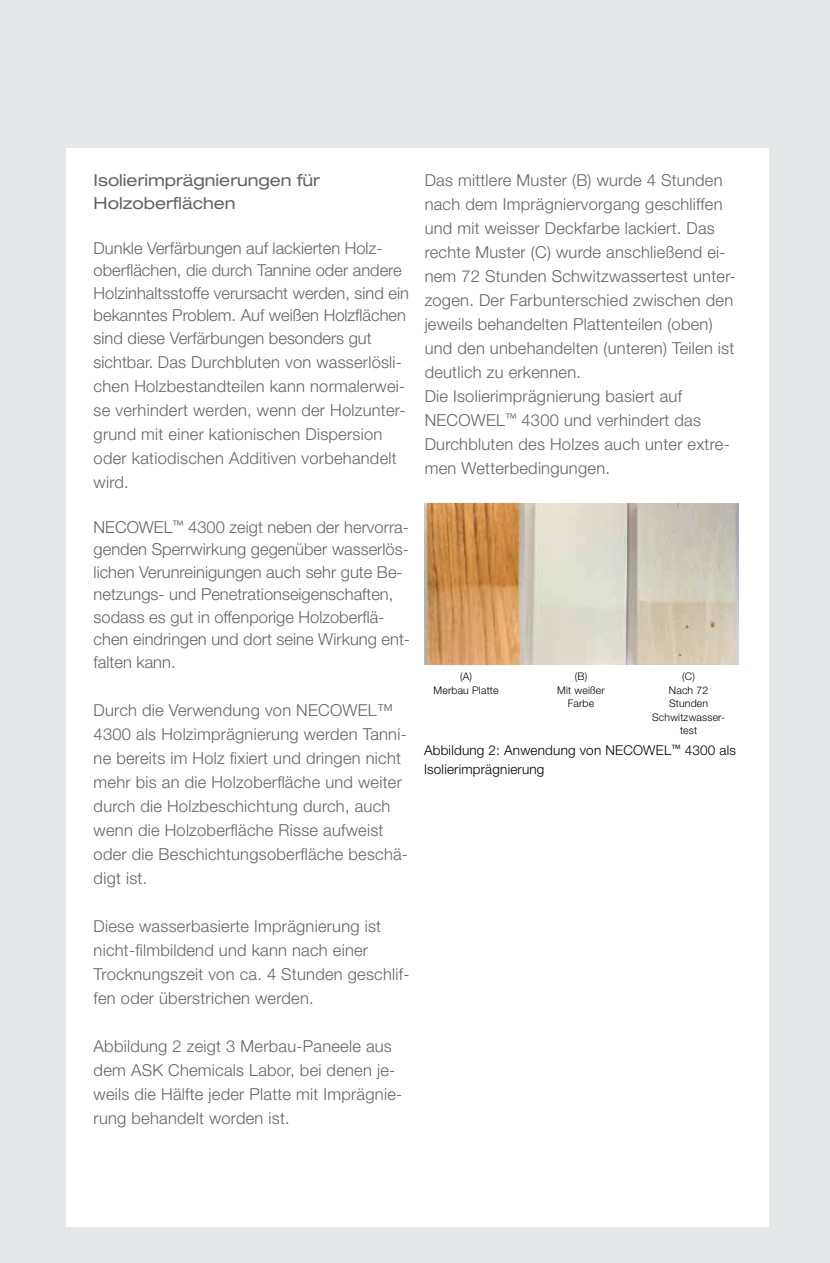
<style>
.page{position:relative;width:830px;height:1263px;background:#fff}
.page>*{position:absolute;margin:0;border:0;box-sizing:border-box;transform-origin:0 0}
.t1{font:300 16.5px/24px "Helvetica Neue LT Pro";letter-spacing:.015em;color:#636466}
.t2{font:expanded 16.5px/22.5px "Helvetica Neue LT Pro";color:#636466}
.t3{font:300 13.5px/19.5px "Helvetica Neue LT Pro";letter-spacing:.015em;color:#000}
.t4{font:300 10.5px/13.5px "Helvetica Neue LT Pro";letter-spacing:.015em;color:#000;text-align:center}
.s1{font-family:"Koz Go Pro"}
</style>
<div class="page">
<div style="left:0;top:0;width:829px;height:1263px;background:#e6e7e8"></div>
<div style="left:66px;top:149px;width:701px;height:1078px;background:#fff"></div>
<img style="left:424px;top:503px;width:101px;height:162px">
<img style="left:525px;top:503px;width:213px;height:162px">
<p class="t2" style="left:94px;top:169px;width:228px">Isolierimprägnierungen für<br>Holzoberflächen</p>
<p class="t1" style="left:94px;top:236px;width:317px;line-height:22.5px">Dunkle Verfärbungen auf lackierten Holz&shy;oberflächen, die durch Tannine oder andere Holzinhaltsstoffe verursacht werden, sind ein bekanntes Problem. Auf weißen Holzflächen sind diese Verfärbungen besonders gut</p>
<p class="t1" style="left:94px;top:349px;width:313px">sichtbar. Das Durchbluten von wasserlösli&shy;chen Holzbestandteilen kann normalerwei&shy;se verhindert werden, wenn der Holzunter&shy;grund mit einer kationischen Dispersion oder katiodischen Additiven vorbehandelt wird.</p>
<p class="t1" style="left:94px;top:515px;width:318px;line-height:22.5px">NECOWEL<span class="s1">™</span> 4300 zeigt neben der hervorra&shy;genden Sperrwirkung gegenüber wasserlös&shy;lichen Verunreinigungen auch sehr gute Be&shy;netzungs- und Penetrationseigenschaften, sodass es gut in offenporige Holzoberflä&shy;chen eindringen und dort seine Wirkung ent&shy;falten kann.</p>
<p class="t1" style="left:94px;top:698px;width:316px">Durch die Verwendung von NECOWEL™ 4300 als Holzimprägnierung werden Tanni&shy;ne bereits im Holz fixiert und dringen nicht mehr bis an die Holzoberfläche und weiter durch die Holzbeschichtung durch, auch wenn die Holzoberfläche Risse aufweist oder die Beschichtungsoberfläche beschä&shy;digt ist.</p>
<p class="t1" style="left:94px;top:914px;width:317px">Diese wasserbasierte Imprägnierung ist nicht-filmbildend und kann nach einer Trocknungszeit von ca. 4 Stunden geschlif&shy;fen oder überstrichen werden.</p>
<p class="t1" style="left:94px;top:1034px;width:310px">Abbildung 2 zeigt 3 Merbau-Paneele aus dem ASK Chemicals Labor, bei denen je&shy;weils die Hälfte jeder Platte mit Imprägnie&shy;rung behandelt worden ist.</p>
<p class="t1" style="left:424px;top:168px;width:313px">Das mittlere Muster (B) wurde 4 Stunden nach dem Imprägniervorgang geschliffen und mit weisser Deckfarbe lackiert. Das rechte Muster (C) wurde anschließend ei&shy;nem 72 Stunden Schwitzwassertest unter&shy;zogen. Der Farbunterschied zwischen den jeweils behandelten Plattenteilen (oben) und den unbehandelten (unteren) Teilen ist deutlich zu erkennen.<br>Die Isolierimprägnierung basiert auf NECOWEL<span class="s1">™</span> 4300 und verhindert das Durchbluten des Holzes auch unter extre&shy;men Wetterbedingungen.</p>
<p class="t4" style="left:433px;top:670px;width:67px">(A)<br>Merbau Platte</p>
<p class="t4" style="left:557px;top:670px;width:49px">(B)<br>Mit weißer<br>Farbe</p>
<p class="t4" style="left:651px;top:670px;width:74px">(C)<br>Nach 72<br>Stunden<br>Schwitzwasser&shy;test</p>
<p class="t3" style="left:424px;top:740px;width:313px">Abbildung 2: Anwendung von NECOWEL<span class="s1">™</span> 4300 als<br>Isolierimprägnierung</p>
</div>
